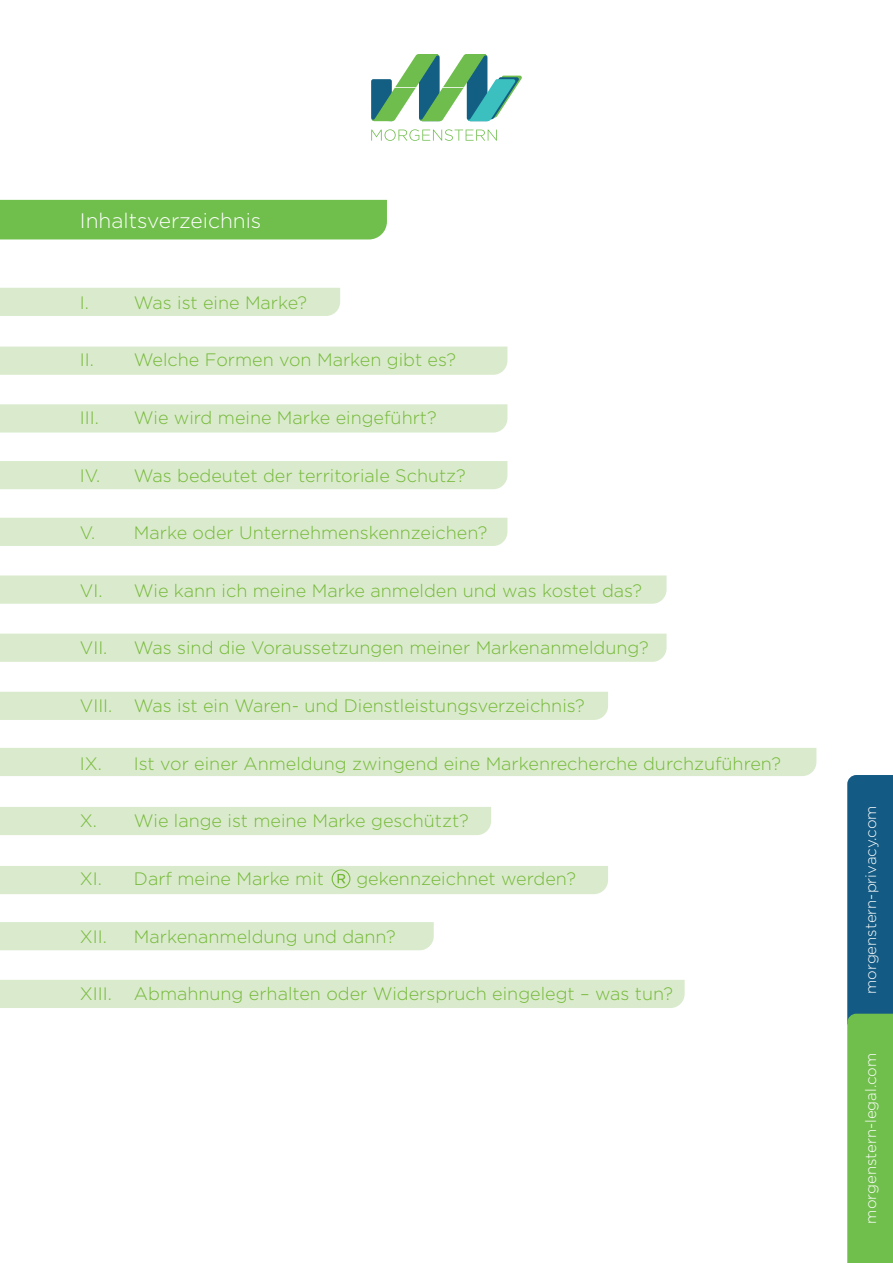
<style>
.page{position:relative;width:893px;height:1263px;background:#fff}
.page>*{position:absolute;margin:0;border:0;box-sizing:border-box;transform-origin:0 0}
.t1{font:300 54px "Gotham";color:#76b839}
.t2{font:300 21px "Gotham";color:#fff}
.t3{font:300 18px "Gotham";color:#76b839}
.t4{font:300 15px "Gotham";color:#fff}
</style>
<div class="page">
<svg style="left:847px;top:775px;width:46px;height:488px;background:#438e68"></svg>
<svg style="left:371px;top:54px;width:151px;height:67px"></svg>
<svg style="left:371px;top:129px;width:126px;height:12px"></svg>
<div style="left:0;top:518px;width:507px;height:28px;background:#d9ebcc"></div>
<div style="left:0;top:288px;width:340px;height:28px;background:#d9ebcc"></div>
<div style="left:0;top:347px;width:507px;height:28px;background:#d9ebcc"></div>
<div style="left:0;top:404px;width:507px;height:28px;background:#d9ebcc"></div>
<div style="left:0;top:461px;width:507px;height:28px;background:#d9ebcc"></div>
<svg style="left:0;top:575px;width:666px;height:29px;background:#daebcd"></svg>
<div style="left:0;top:634px;width:666px;height:28px;background:#d9ebcc"></div>
<div style="left:0;top:692px;width:608px;height:28px;background:#d9ebcc"></div>
<div style="left:0;top:748px;width:816px;height:28px;background:#d9ebcc"></div>
<div style="left:0;top:807px;width:491px;height:28px;background:#d9ebcc"></div>
<div style="left:0;top:866px;width:608px;height:28px;background:#d9ebcc"></div>
<div style="left:0;top:922px;width:434px;height:28px;background:#d9ebcc"></div>
<div style="left:0;top:980px;width:685px;height:28px;background:#d9ebcc"></div>
<div style="left:0;top:200px;width:387px;height:39px;background:#70bf4c"></div>
<p class="t2" style="left:80px;top:207px;width:183px">Inhaltsverzeichnis</p>
<p class="t3" style="left:80px;top:291px;width:11px">I.</p>
<p class="t3" style="left:134px;top:291px;width:175px">Was ist eine Marke?</p>
<p class="t3" style="left:80px;top:348px;width:378px">II. Welche Formen von Marken gibt es?</p>
<p class="t3" style="left:80px;top:406px;width:20px">III.</p>
<p class="t3" style="left:134px;top:406px;width:304px">Wie wird meine Marke eingeführt?</p>
<p class="t3" style="left:80px;top:464px;width:387px">IV. Was bedeutet der territoriale Schutz?</p>
<p class="t3" style="left:80px;top:521px;width:409px">V. Marke oder Unternehmenskennzeichen?</p>
<p class="t3" style="left:80px;top:579px;width:564px">VI. Wie kann ich meine Marke anmelden und was kostet das?</p>
<p class="t3" style="left:80px;top:637px;width:29px">VII.</p>
<p class="t3" style="left:134px;top:637px;width:516px">Was sind die Voraussetzungen meiner Markenanmeldung?</p>
<p class="t3" style="left:80px;top:694px;width:506px">VIII. Was ist ein Waren- und Dienstleistungsverzeichnis?</p>
<p class="t3" style="left:80px;top:752px;width:703px">IX. Ist vor einer Anmeldung zwingend eine Markenrecherche durchzuführen?</p>
<p class="t3" style="left:80px;top:810px;width:390px">X. Wie lange ist meine Marke geschützt?</p>
<p class="t1" style="left:330px;top:854px;width:24px">®</p>
<p class="t3" style="left:80px;top:867px;width:246px">XI. Darf meine Marke mit</p>
<p class="t3" style="left:356px;top:867px;width:221px">gekennzeichnet werden?</p>
<p class="t3" style="left:80px;top:925px;width:28px">XII.</p>
<p class="t3" style="left:134px;top:925px;width:263px">Markenanmeldung und dann?</p>
<p class="t3" style="left:80px;top:983px;width:595px">XIII. Abmahnung erhalten oder Widerspruch eingelegt – was tun?</p>
<p class="t4" style="left:861px;top:994px;width:190px;rotate:-90deg">morgenstern-privacy.com</p>
<p class="t4" style="left:861px;top:1223px;width:172px;rotate:-90deg">morgenstern-legal.com</p>
</div>
